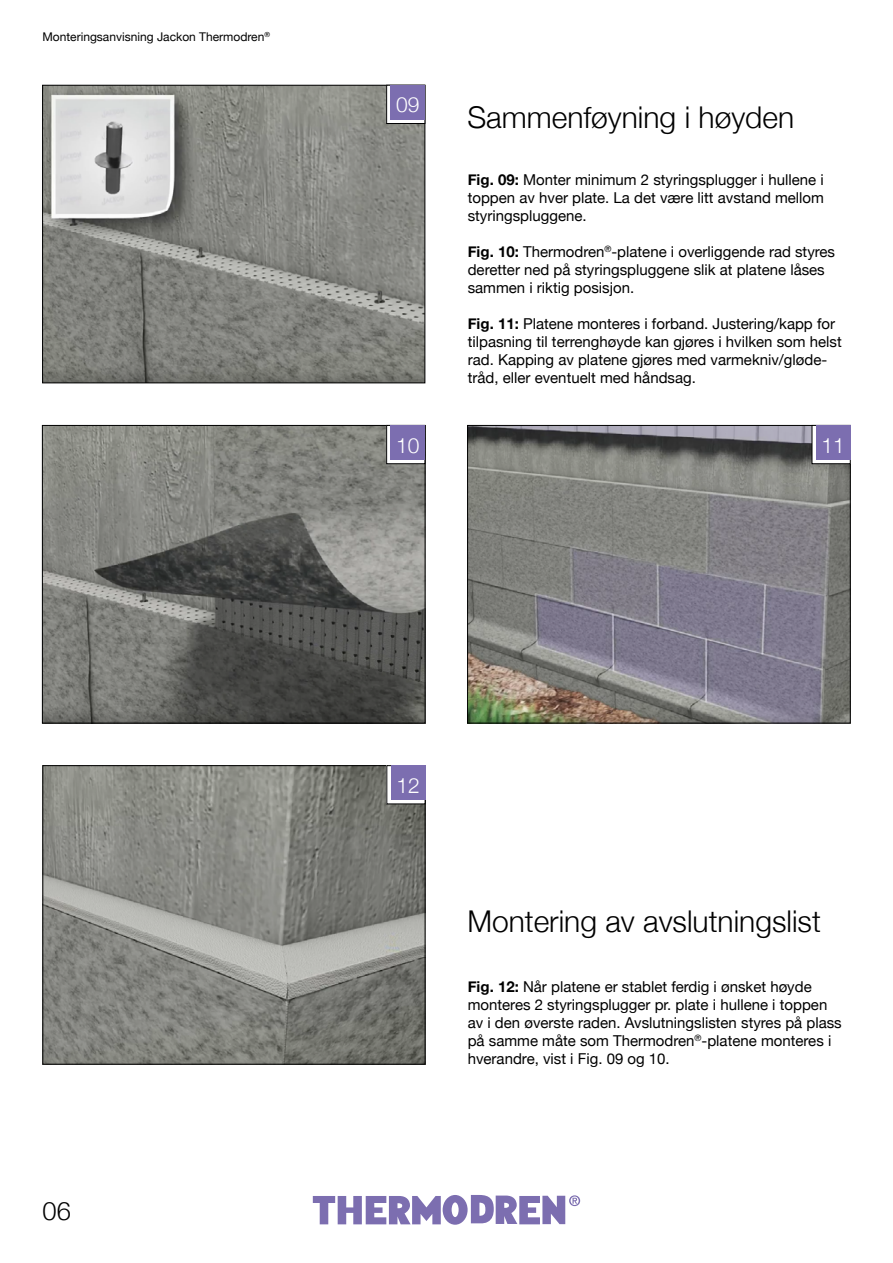
<style>
.page{position:relative;width:893px;height:1263px;background:#fff}
.page>*{position:absolute;margin:0;border:0;box-sizing:border-box;transform-origin:0 0}
.t1{font:300 30px "Helvetica Neue";color:#000}
.t2{font:300 25.5px "Helvetica Neue";color:#000}
.t3{font:300 21px "Helvetica Neue";color:#fff}
.t4{font:15px/18px "Helvetica Neue";color:#000}
.t5{font:12px "Helvetica Neue";color:#000}
.s1{font-weight:700}
</style>
<div class="page">
<img style="left:44px;top:87px;width:379px;height:294px">
<div style="left:42px;top:85px;width:383px;height:298px;border:1px solid #000"></div>
<svg style="left:388px;top:87px;width:35px;height:35px"></svg>
<div style="left:386px;top:85px;width:39px;height:39px;border:1px solid #000"></div>
<div style="left:391px;top:85px;width:34px;height:34px;background:#7c6eb0"></div>
<img style="left:469px;top:427px;width:379px;height:294px">
<div style="left:467px;top:425px;width:383px;height:298px;border:1px solid #000"></div>
<svg style="left:814px;top:427px;width:34px;height:35px"></svg>
<div style="left:812px;top:425px;width:38px;height:39px;border:1px solid #000"></div>
<div style="left:816px;top:425px;width:34px;height:34px;background:#7c6eb0"></div>
<img style="left:44px;top:427px;width:379px;height:294px">
<div style="left:42px;top:425px;width:383px;height:298px;border:1px solid #000"></div>
<svg style="left:388px;top:427px;width:35px;height:35px"></svg>
<div style="left:386px;top:425px;width:39px;height:39px;border:1px solid #000"></div>
<div style="left:391px;top:425px;width:34px;height:34px;background:#7c6eb0"></div>
<img style="left:45px;top:767px;width:378px;height:295px">
<div style="left:387px;top:766px;width:38px;height:38px;background:#fff"></div>
<div style="left:391px;top:766px;width:34px;height:34px;background:#7c6eb0"></div>
<svg style="left:569px;top:1195px;width:11px;height:11px"></svg>
<svg style="left:571px;top:1196px;width:8px;height:9px"></svg>
<svg style="left:572px;top:1198px;width:5px;height:6px"></svg>
<svg style="left:313px;top:1195px;width:252px;height:30px"></svg>
<p class="t5" style="left:43px;top:28px;width:229px">Monteringsanvisning Jackon Thermodren<sup>®</sup></p>
<h3 class="t3" style="left:396px;top:88px;width:25px">09</h3>
<h1 class="t1" style="left:467px;top:93px;width:328px">Sammenføyning i høyden</h1>
<p class="t4" style="left:468px;top:172px;width:358px;text-align:justify"><span class="s1">Fig. 09:</span> Monter minimum 2 styringsplugger i hullene i toppen av hver plate. La det være litt avstand mellom styringspluggene.</p>
<p class="t4" style="left:468px;top:244px;width:369px"><span class="s1">Fig. 10:</span> Thermodren<sup>®</sup>-platene i overliggende rad styres deretter ned på styringspluggene slik at platene låses sammen i riktig posisjon.</p>
<p class="t4" style="left:468px;top:316px;width:375px"><span class="s1">Fig. 11:</span> Platene monteres i forband. Justering/kapp for tilpasning til terrenghøyde kan gjøres i hvilken som helst rad. Kapping av platene gjøres med varmekniv/gløde&shy;tråd, eller eventuelt med håndsag.</p>
<h3 class="t3" style="left:396px;top:428px;width:25px">10</h3>
<h3 class="t3" style="left:822px;top:428px;width:25px">11</h3>
<h2 class="t2" style="left:43px;top:1190px;width:30px">06</h2>
<h3 class="t3" style="left:396px;top:768px;width:25px">12</h3>
<h1 class="t1" style="left:467px;top:897px;width:355px">Montering av avslutningslist</h1>
<p class="t4" style="left:468px;top:979px;width:375px"><span class="s1">Fig. 12:</span> Når platene er stablet ferdig i ønsket høyde monteres 2 styringsplugger pr. plate i hullene i toppen av i den øverste raden. Avslutningslisten styres på plass på samme måte som Thermodren<sup>®</sup>-platene monteres i hverandre, vist i Fig. 09 og 10.</p>
</div>
